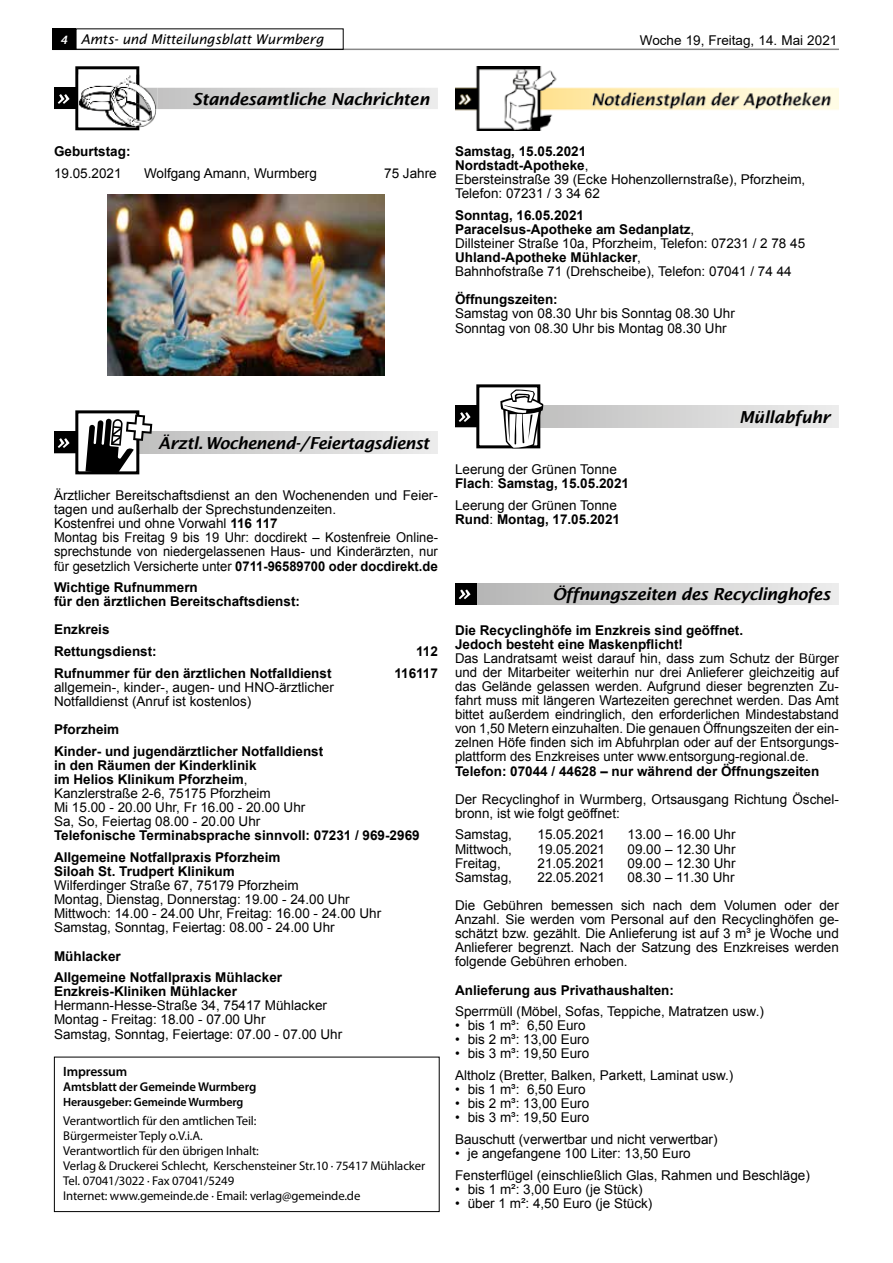
<style>
.page{position:relative;width:893px;height:1263px;background:#fff}
.page>*{position:absolute;margin:0;border:0;box-sizing:border-box;transform-origin:0 0}
.t1{font:italic 600 16.5px "Lucida Sans";letter-spacing:-.03em;color:#000}
.t2{font:13.5px/14.1px "Arial";color:#000}
.t3{font:700 13.5px/21.6px "Arial";color:#000}
.t4{font:italic 13.5px "Lucida Sans";letter-spacing:-.01em;color:#000}
.t5{font:600 13.5px "Myriad Pro";letter-spacing:-.01em;color:#000}
.t6{font:12.75px/15px "Myriad Pro";letter-spacing:-.01em;color:#000}
.t7{font:600 12.75px "Myriad Pro";letter-spacing:-.01em;color:#000}
.t8{font:600 12px "Myriad Pro";letter-spacing:-.01em;color:#000}
.s1{font-weight:600;font-size:11.55px;color:#fff}
.s2{font-weight:700}
.s3{font-weight:400}
</style>
<div class="page">
<hr style="left:52px;top:49px;width:787px;height:1px;background:#878787">
<div style="left:52px;top:28px;width:24px;height:22px;background:#000"></div>
<div style="left:76px;top:28px;width:268px;height:22px;border:1px solid #000"></div>
<div style="left:54px;top:1057px;width:386px;height:155px;border:1px solid #000"></div>
<svg style="left:54px;top:66px;width:384px;height:64px"></svg>
<img style="left:121px;top:84px;width:34px;height:42px">
<img style="left:108px;top:194px;width:276px;height:181px">
<svg style="left:154px;top:432px;width:284px;height:21px;background:#d7d7d7"></svg>
<div style="left:75px;top:410px;width:64px;height:64px;border:3px solid #000"></div>
<svg style="left:85px;top:410px;width:69px;height:64px"></svg>
<div style="left:54px;top:432px;width:21px;height:21px;background:#000"></div>
<svg style="left:58px;top:438px;width:12px;height:10px"></svg>
<img style="left:455px;top:66px;width:384px;height:64px">
<svg style="left:543px;top:406px;width:296px;height:21px;background:#d6d6d6"></svg>
<div style="left:476px;top:384px;width:64px;height:64px;border:3px solid #000"></div>
<svg style="left:500px;top:389px;width:43px;height:59px"></svg>
<div style="left:455px;top:406px;width:21px;height:21px;background:#000"></div>
<svg style="left:459px;top:412px;width:12px;height:10px"></svg>
<div style="left:455px;top:583px;width:384px;height:21px;background:linear-gradient(to right,#b3b3b2,#ececec)"></div>
<div style="left:455px;top:583px;width:21px;height:21px;background:#000"></div>
<svg style="left:459px;top:589px;width:12px;height:10px"></svg>
<p class="t4" style="left:60px;top:31px;width:265px"><span class="s1">4</span> Amts- und Mitteilungsblatt Wurmberg</p>
<p class="t1" style="left:192px;top:89px;width:239px">Standesamtliche Nachrichten</p>
<p class="t3" style="left:54px;top:141px;width:78px">Geburtstag:</p>
<p class="t2" style="left:54px;top:166px;width:69px">19.05.2021</p>
<p class="t2" style="left:144px;top:166px;width:174px">Wolfgang Amann, Wurmberg</p>
<p class="t2" style="left:384px;top:166px;width:54px">75 Jahre</p>
<p class="t2" style="left:640px;top:33px;width:199px">Woche 19, Freitag, 14. Mai 2021</p>
<p class="t2" style="left:455px;top:144px;width:352px"><span class="s2">Samstag, 15.05.2021<br>Nordstadt-Apotheke</span>,<br>Ebersteinstraße 39 (Ecke Hohenzollernstraße), Pforzheim,<br>Telefon: 07231 / 3 34 62</p>
<p class="t2" style="left:455px;top:208px;width:352px"><span class="s2">Sonntag, 16.05.2021<br>Paracelsus-Apotheke am Sedanplatz</span>,<br>Dillsteiner Straße 10a, Pforzheim, Telefon: 07231 / 2 78 45<br><span class="s2">Uhland-Apotheke Mühlacker</span>,<br>Bahnhofstraße 71 (Drehscheibe), Telefon: 07041 / 74 44</p>
<p class="t3" style="left:455px;top:289px;width:104px">Öffnungszeiten:</p>
<p class="t2" style="left:455px;top:307px;width:281px">Samstag von 08.30 Uhr bis Sonntag 08.30 Uhr<br>Sonntag von 08.30 Uhr bis Montag 08.30 Uhr</p>
<p class="t4" style="left:548px;top:240px;width:89px">61. Jahrgang</p>
<p class="t1" style="left:158px;top:433px;width:273px">Ärztl. Wochenend-/Feiertagsdienst</p>
<p class="t2" style="left:54px;top:488px;width:385px">Ärztlicher Bereitschaftsdienst an den Wochenenden und Feier&shy;tagen und außerhalb der Sprechstundenzeiten.<br>Kostenfrei und ohne Vorwahl <span class="s2">116 117<br></span>Montag bis Freitag 9 bis 19 Uhr: docdirekt – Kostenfreie Online&shy;sprechstunde von niedergelassenen Haus- und Kinderärzten, nur für gesetzlich Versicherte unter <span class="s2">0711-96589700 oder docdirekt.de</span></p>
<p class="t3" style="left:54px;top:581px;width:248px;line-height:14.1px">Wichtige Rufnummern<br>für den ärztlichen Bereitschaftsdienst:</p>
<p class="t3" style="left:54px;top:619px;width:104px">Enzkreis<br>Rettungsdienst:</p>
<p class="t3" style="left:416px;top:641px;width:23px">112</p>
<p class="t3" style="left:54px;top:662px;width:279px">Rufnummer für den ärztlichen Notfalldienst</p>
<p class="t3" style="left:394px;top:662px;width:45px">116117</p>
<p class="t2" style="left:54px;top:680px;width:281px">allgemein-, kinder-, augen- und HNO-ärztlicher<br>Notfalldienst (Anruf ist kostenlos)</p>
<p class="t3" style="left:54px;top:719px;width:271px">Pforzheim<br>Kinder- und jugendärztlicher Notfalldienst</p>
<p class="t2" style="left:54px;top:758px;width:253px"><span class="s2">in den Räumen der Kinderklinik<br>im Helios Klinikum Pforzheim</span>, Kanzlerstraße 2-6, 75175 Pforzheim<br>Mi 15.00 - 20.00 Uhr, Fr 16.00 - 20.00 Uhr Sa, So, Feiertag 08.00 - 20.00 Uhr</p>
<p class="t3" style="left:54px;top:825px;width:367px">Telefonische Terminabsprache sinnvoll: 07231 / 969-2969<br>Allgemeine Notfallpraxis Pforzheim</p>
<p class="t3" style="left:54px;top:861px;width:182px">Siloah St. Trudpert Klinikum</p>
<p class="t2" style="left:54px;top:878px;width:329px">Wilferdinger Straße 67, 75179 Pforzheim<br>Montag, Dienstag, Donnerstag: 19.00 - 24.00 Uhr Mittwoch: 14.00 - 24.00 Uhr, Freitag: 16.00 - 24.00 Uhr Samstag, Sonntag, Feiertag: 08.00 - 24.00 Uhr</p>
<p class="t3" style="left:54px;top:945px;width:230px">Mühlacker<br>Allgemeine Notfallpraxis Mühlacker</p>
<p class="t3" style="left:54px;top:981px;width:185px">Enzkreis-Kliniken Mühlacker</p>
<p class="t2" style="left:54px;top:999px;width:290px">Hermann-Hesse-Straße 34, 75417 Mühlacker<br>Montag - Freitag: 18.00 - 07.00 Uhr<br>Samstag, Sonntag, Feiertage: 07.00 - 07.00 Uhr</p>
<p class="t5" style="left:63px;top:1063px;width:65px">Impressum</p>
<p class="t7" style="left:63px;top:1079px;width:195px">Amtsblatt der Gemeinde Wurmberg</p>
<p class="t8" style="left:63px;top:1094px;width:182px">Herausgeber: Gemeinde Wurmberg</p>
<p class="t6" style="left:63px;top:1113px;width:363px">Verantwortlich für den amtlichen Teil:<br>Bürgermeister Teply o.V.i.A.<br>Verantwortlich für den übrigen Inhalt:<br>Verlag &amp; Druckerei Schlecht, Kerschensteiner Str. 10 · 75417 Mühlacker Tel. 07041/3022 · Fax 07041/5249<br>Internet: www.gemeinde.de · Email: verlag@gemeinde.de</p>
<p class="t3" style="left:455px;top:463px;width:176px;line-height:14.1px"><span class="s3">Leerung der Grünen Tonne<br></span>Flach<span class="s3">:</span> Samstag, 15.05.2021</p>
<p class="t2" style="left:455px;top:498px;width:167px">Leerung der Grünen Tonne<br><span class="s2">Rund</span>: <span class="s2">Montag, 17.05.2021</span></p>
<p class="t1" style="left:739px;top:408px;width:93px">Müllabfuhr</p>
<p class="t1" style="left:553px;top:585px;width:279px">Öffnungszeiten des Recyclinghofes</p>
<p class="t3" style="left:455px;top:623px;width:290px;line-height:14.1px">Die Recyclinghöfe im Enzkreis sind geöffnet.<br>Jedoch besteht eine Maskenpflicht!</p>
<p class="t2" style="left:455px;top:651px;width:385px;text-align:justify">Das Landratsamt weist darauf hin, dass zum Schutz der Bürger und der Mitarbeiter weiterhin nur drei Anlieferer gleichzeitig auf das Gelände gelassen werden. Aufgrund dieser begrenzten Zu&shy;fahrt muss mit längeren Wartezeiten gerechnet werden. Das Amt bittet außerdem eindringlich, den erforderlichen Mindestabstand von 1,50 Metern einzuhalten. Die genauen Öffnungszeiten der ein&shy;zelnen Höfe finden sich im Abfuhrplan oder auf der Entsorgungs&shy;plattform des Enzkreises unter www.entsorgung-regional.de.</p>
<p class="t3" style="left:455px;top:760px;width:366px">Telefon: 07044 / 44628 – nur während der Öffnungszeiten</p>
<p class="t2" style="left:455px;top:792px;width:385px">Der Recyclinghof in Wurmberg, Ortsausgang Richtung Öschel&shy;bronn, ist wie folgt geöffnet:</p>
<p class="t2" style="left:455px;top:828px;width:59px">Samstag,</p>
<p class="t2" style="left:537px;top:828px;width:69px">15.05.2021</p>
<p class="t2" style="left:627px;top:828px;width:110px">13.00 – 16.00 Uhr</p>
<p class="t2" style="left:455px;top:842px;width:59px">Mittwoch,</p>
<p class="t2" style="left:537px;top:842px;width:69px">19.05.2021</p>
<p class="t2" style="left:627px;top:842px;width:110px">09.00 – 12.30 Uhr</p>
<p class="t2" style="left:455px;top:856px;width:47px">Freitag,</p>
<p class="t2" style="left:537px;top:856px;width:69px">21.05.2021</p>
<p class="t2" style="left:627px;top:856px;width:110px">09.00 – 12.30 Uhr</p>
<p class="t2" style="left:455px;top:870px;width:59px">Samstag,</p>
<p class="t2" style="left:537px;top:870px;width:69px">22.05.2021</p>
<p class="t2" style="left:455px;top:863px;width:385px;line-height:28.2px;text-indent:173px">08.30 – 11.30 Uhr<br>Die Gebühren bemessen sich nach dem Volumen oder der</p>
<p class="t2" style="left:455px;top:912px;width:385px;text-align:justify">Anzahl. Sie werden vom Personal auf den Recyclinghöfen ge&shy;schätzt bzw. gezählt. Die Anlieferung ist auf 3 m³ je Woche und Anlieferer begrenzt. Nach der Satzung des Enzkreises werden folgende Gebühren erhoben.</p>
<p class="t3" style="left:455px;top:979px;width:221px">Anlieferung aus Privathaushalten:</p>
<p class="t2" style="left:455px;top:1004px;width:310px">Sperrmüll (Möbel, Sofas, Teppiche, Matratzen usw.)</p>
<p class="t2" style="left:455px;top:1018px;width:132px">• bis 1 m³: 6,50 Euro</p>
<p class="t2" style="left:455px;top:1033px;width:136px">• bis 2 m³: 13,00 Euro</p>
<p class="t2" style="left:455px;top:1043px;width:280px;line-height:21.6px">• bis 3 m³: 19,50 Euro<br>Altholz (Bretter, Balken, Parkett, Laminat usw.)</p>
<p class="t2" style="left:455px;top:1082px;width:132px">• bis 1 m³: 6,50 Euro</p>
<p class="t2" style="left:455px;top:1096px;width:136px">• bis 2 m³: 13,00 Euro</p>
<p class="t2" style="left:455px;top:1107px;width:264px;line-height:21.6px">• bis 3 m³: 19,50 Euro<br>Bauschutt (verwertbar und nicht verwertbar)</p>
<p class="t2" style="left:455px;top:1142px;width:356px;line-height:21.6px">• je angefangene 100 Liter: 13,50 Euro<br>Fensterflügel (einschließlich Glas, Rahmen und Beschläge)</p>
<p class="t2" style="left:455px;top:1182px;width:189px">• bis 1 m²: 3,00 Euro (je Stück)</p>
<p class="t2" style="left:455px;top:1196px;width:199px">• über 1 m²: 4,50 Euro (je Stück)</p>
</div>
